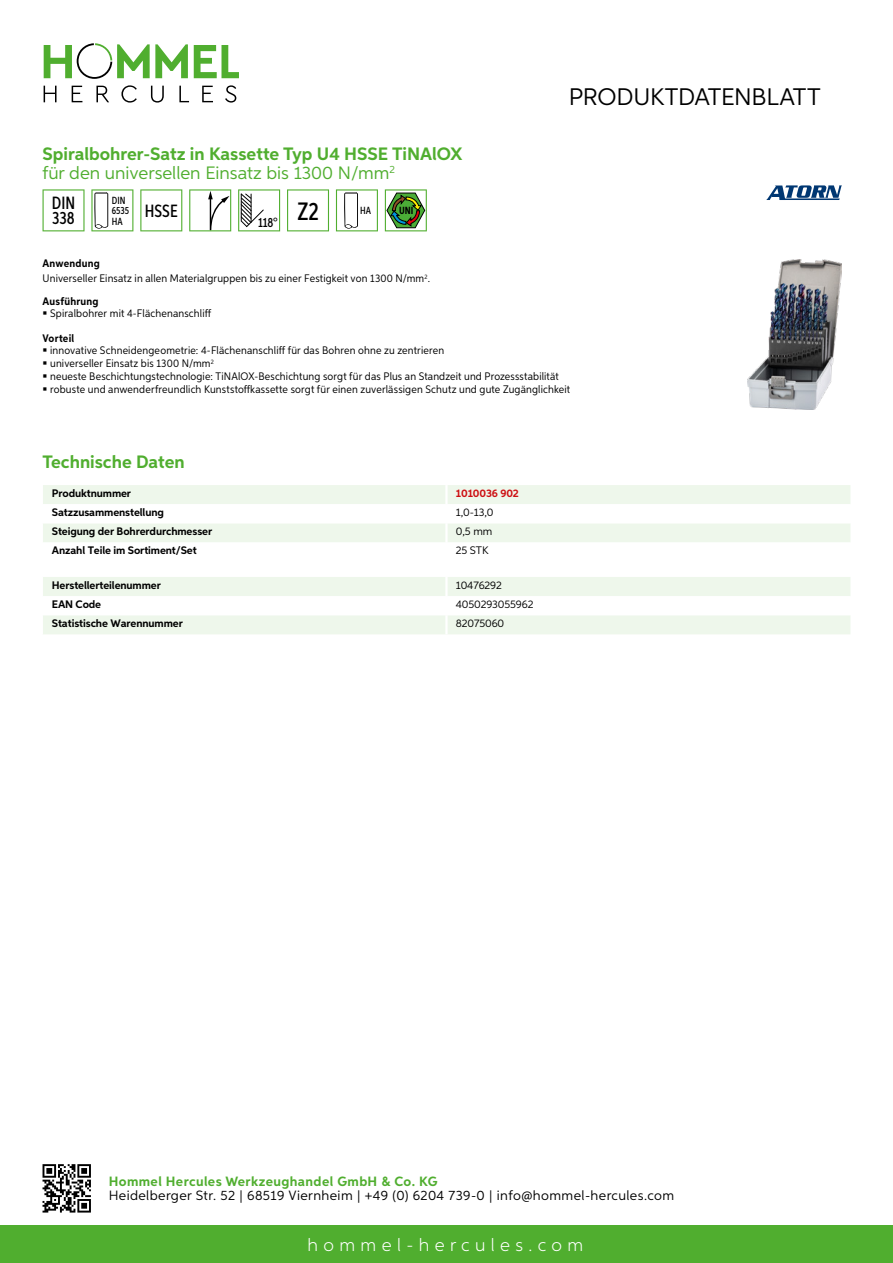
<style>
.page{position:relative;width:893px;height:1263px;background:#fff}
.page>*{position:absolute;margin:0;border:0;box-sizing:border-box;transform-origin:0 0}
.t1{font:24px "Aspira";letter-spacing:-.01em;color:#000}
.t2{font:700 18px/19.8px "Aspira";color:#50ae2f}
.t3{font:300 18px "Aspira";letter-spacing:.3em;color:#fff}
.t4{font:500 17.85px/14.9px "Aspira XX Nar";color:#000}
.t5{font:13.5px "Aspira";letter-spacing:.03em;color:#000}
.t6{font:700 13.5px "Aspira";letter-spacing:.03em;color:#50ae2f}
.t7{font:500 13.35px "Aspira XX Nar";color:#000}
.t8{font:10.95px/12.8px "Aspira Nar";letter-spacing:.015em;color:#000}
.t9{font:700 10.95px "Aspira";letter-spacing:-.01em;color:#000}
.t10{font:10.95px "Aspira";letter-spacing:-.01em;color:#000}
.t11{font:700 10.95px "Aspira Nar";letter-spacing:.02em;color:#000}
.t12{font:700 10.95px "Aspira";letter-spacing:-.01em;color:#cd1013}
.t13{font:500 10.35px/10.4px "Aspira XX Nar";color:#000}
.t14{font:700 10.35px "Aspira XX Nar";color:#000}
.s1{font-weight:400}
.s2{font-weight:700}
</style>
<div class="page">
<div style="left:0;top:1226px;width:893px;height:37px;background:#50ae2f"></div>
<svg style="left:43px;top:1164px;width:48px;height:48px"></svg>
<svg style="left:194px;top:45px;width:45px;height:33px"></svg>
<svg style="left:44px;top:43px;width:144px;height:36px"></svg>
<svg style="left:44px;top:86px;width:13px;height:16px"></svg>
<svg style="left:72px;top:86px;width:10px;height:16px"></svg>
<svg style="left:96px;top:86px;width:13px;height:16px"></svg>
<svg style="left:121px;top:85px;width:16px;height:18px"></svg>
<svg style="left:151px;top:86px;width:13px;height:17px"></svg>
<svg style="left:179px;top:86px;width:10px;height:16px"></svg>
<svg style="left:202px;top:86px;width:11px;height:16px"></svg>
<svg style="left:225px;top:85px;width:11px;height:18px"></svg>
<div style="left:43px;top:485px;width:807px;height:19px;background:#eef7eb"></div>
<div style="left:43px;top:524px;width:807px;height:18px;background:#eef7eb"></div>
<hr style="left:445px;top:485px;width:3px;height:19px;background:#fff">
<hr style="left:445px;top:523px;width:3px;height:19px;background:#fff">
<svg style="left:43px;top:577px;width:807px;height:57px"></svg>
<hr style="left:445px;top:615px;width:3px;height:19px;background:#fff">
<svg style="left:43px;top:189px;width:42px;height:42px"></svg>
<svg style="left:91px;top:189px;width:42px;height:42px"></svg>
<svg style="left:140px;top:189px;width:42px;height:42px"></svg>
<svg style="left:189px;top:189px;width:42px;height:42px"></svg>
<svg style="left:238px;top:189px;width:42px;height:42px"></svg>
<svg style="left:287px;top:189px;width:42px;height:42px"></svg>
<svg style="left:336px;top:189px;width:42px;height:42px"></svg>
<svg style="left:385px;top:189px;width:42px;height:42px"></svg>
<img style="left:748px;top:259px;width:94px;height:150px">
<svg style="left:766px;top:185px;width:76px;height:15px"></svg>
<h2 class="t2" style="left:43px;top:144px;width:421px">Spiralbohrer-Satz in Kassette Typ U4 HSSE TiNAlOX <span class="s1">für den universellen Einsatz bis 1300 N/mm</span><sup>2</sup></h2>
<h3 class="t4" style="left:52px;top:196px;width:25px">DIN<br>338</h3>
<p class="t13" style="left:112px;top:195px;width:19px">DIN<br>6535</p>
<h3 class="t4" style="left:112px;top:203px;width:67px"><sub>HA</sub> HSSE</h3>
<p class="t7" style="left:258px;top:215px;width:62px">118° <sup>Z2</sup></p>
<p class="t13" style="left:360px;top:205px;width:12px">HA</p>
<p class="t14" style="left:399px;top:205px;width:16px">UNI</p>
<h1 class="t1" style="left:569px;top:82px;width:253px">Produktdatenblatt</h1>
<p class="t8" style="left:43px;top:256px;width:389px;line-height:15.1px"><span class="s2">Anwendung<br></span>Universeller Einsatz in allen Materialgruppen bis zu einer Festigkeit von 1300 N/mm<sup>2</sup>.</p>
<p class="t11" style="left:43px;top:294px;width:58px">Ausführung</p>
<p class="t8" style="left:50px;top:307px;width:163px">Spiralbohrer mit 4-Flächenanschliff</p>
<p class="t11" style="left:43px;top:331px;width:33px">Vorteil</p>
<p class="t8" style="left:50px;top:344px;width:521px">innovative Schneidengeometrie: 4-Flächenanschliff für das Bohren ohne zu zentrieren<br>universeller Einsatz bis 1300 N/mm<sup>2<br></sup>neueste Beschichtungstechnologie: TiNAlOX-Beschichtung sorgt für das Plus an Standzeit und Prozessstabilität robuste und anwenderfreundlich Kunststoffkassette sorgt für einen zuverlässigen Schutz und gute Zugänglichkeit</p>
<h2 class="t2" style="left:43px;top:452px;width:144px">Technische Daten</h2>
<p class="t9" style="left:52px;top:486px;width:81px">Produktnummer</p>
<p class="t12" style="left:456px;top:486px;width:65px">1010036 902</p>
<p class="t9" style="left:52px;top:506px;width:114px">Satzzusammenstellung</p>
<p class="t10" style="left:456px;top:506px;width:39px">1,0-13,0</p>
<p class="t9" style="left:52px;top:525px;width:162px">Steigung der Bohrerdurchmesser</p>
<p class="t10" style="left:456px;top:525px;width:38px">0,5 mm</p>
<p class="t9" style="left:52px;top:544px;width:146px">Anzahl Teile im Sortiment/Set</p>
<p class="t10" style="left:456px;top:544px;width:28px">25 STK</p>
<p class="t9" style="left:52px;top:578px;width:111px">Herstellerteilenummer</p>
<p class="t10" style="left:456px;top:578px;width:48px">10476292</p>
<p class="t9" style="left:52px;top:597px;width:51px">EAN Code</p>
<p class="t10" style="left:456px;top:598px;width:79px">4050293055962</p>
<p class="t9" style="left:52px;top:617px;width:132px">Statistische Warennummer</p>
<p class="t10" style="left:456px;top:617px;width:50px">82075060</p>
<p class="t6" style="left:109px;top:1172px;width:330px">Hommel Hercules Werkzeughandel GmbH &amp; Co. KG</p>
<p class="t5" style="left:109px;top:1187px;width:567px">Heidelberger Str. 52 | 68519 Viernheim | +49 (0) 6204 739-0 | info@hommel-hercules.com</p>
<h2 class="t3" style="left:307px;top:1234px;width:277px">hommel-hercules.com</h2>
</div>
